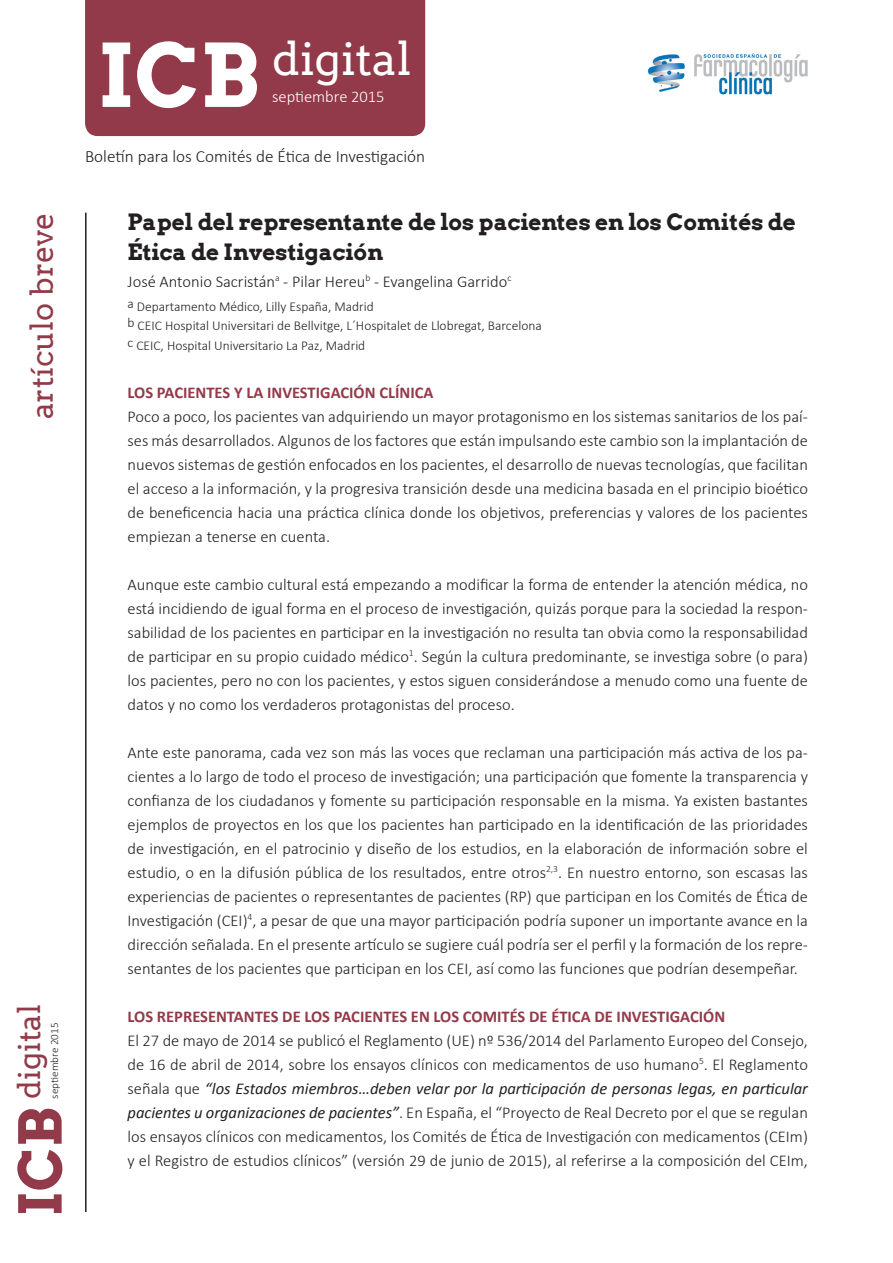
<style>
.page{position:relative;width:893px;height:1263px;background:#fff}
.page>*{position:absolute;margin:0;border:0;box-sizing:border-box;transform-origin:0 0}
.t1{font:700 87px "Arvo";color:#fff}
.t2{font:700 58.8px "Arvo";color:#923a49}
.t3{font:45px "Arvo";color:#fff}
.t4{font:30.3px "Arvo";color:#923a49}
.t5{font:700 22.5px/30px "Arvo";color:#231f20}
.t6{font:300 17.25px "Calibri";color:#231f20}
.t7{font:300 16.5px/24px "Calibri";color:#231f20;text-align:justify}
.t8{font:700 16.5px "Calibri";color:#923a49}
.t9{font:300 16.5px "Calibri";color:#fff}
.t10{font:300 13.5px "Calibri";color:#231f20}
.t11{font:300 11.1px "Calibri";color:#231f20}
.s1{font-weight:400;font-style:italic}
</style>
<div class="page">
<hr style="left:85px;top:213px;width:2px;height:999px;background:#231f20">
<div style="left:85px;top:0;width:340px;height:136px;background:#923a49"></div>
<img style="left:647px;top:53px;width:161px;height:42px">
<p class="t4" style="left:25px;top:419px;width:208px;rotate:-90deg">artículo breve</p>
<p class="t4" style="left:12px;top:1098px;width:96px;rotate:-90deg">digital</p>
<p class="t11" style="left:48px;top:1098px;width:77px;rotate:-90deg">septiembre 2015</p>
<p class="t2" style="left:7px;top:1216px;width:110px;rotate:-90deg">ICB</p>
<p class="t1" style="left:98px;top:26px;width:163px">ICB</p>
<p class="t3" style="left:272px;top:33px;width:141px">digital</p>
<p class="t9" style="left:272px;top:86px;width:114px">septiembre 2015</p>
<p class="t6" style="left:85px;top:145px;width:342px">Boletín para los Comités de Ética de Investigación</p>
<p class="t5" style="left:128px;top:207px;width:670px">Papel del representante de los pacientes en los Comités de<br>Ética de Investigación</p>
<p class="t7" style="left:128px;top:268px;width:385px">José Antonio Sacristán<sup>a</sup> - Pilar Hereu<sup>b</sup> - Evangelina Garrido<sup>c</sup></p>
<p class="t10" style="left:128px;top:298px;width:248px">a Departamento Médico, Lilly España, Madrid</p>
<p class="t10" style="left:128px;top:317px;width:416px">b CEIC Hospital Universitari de Bellvitge, L´Hospitalet de Llobregat, Barcelona</p>
<p class="t10" style="left:128px;top:337px;width:239px">c CEIC, Hospital Universitario La Paz, Madrid</p>
<p class="t8" style="left:128px;top:382px;width:307px">LOS PACIENTES Y LA INVESTIGACIÓN CLÍNICA</p>
<p class="t7" style="left:128px;top:403px;width:682px">Poco a poco, los pacientes van adquiriendo un mayor protagonismo en los sistemas sanitarios de los paí&shy;ses más desarrollados. Algunos de los factores que están impulsando este cambio son la implantación de nuevos sistemas de gestión enfocados en los pacientes, el desarrollo de nuevas tecnologías, que facilitan el acceso a la información, y la progresiva transición desde una medicina basada en el principio bioético de beneficencia hacia una práctica clínica donde los objetivos, preferencias y valores de los pacientes empiezan a tenerse en cuenta.</p>
<p class="t7" style="left:128px;top:571px;width:682px">Aunque este cambio cultural está empezando a modificar la forma de entender la atención médica, no está incidiendo de igual forma en el proceso de investigación, quizás porque para la sociedad la respon&shy;sabilidad de los pacientes en participar en la investigación no resulta tan obvia como la responsabilidad de participar en su propio cuidado médico<sup>1</sup>. Según la cultura predominante, se investiga sobre (o para) los pacientes, pero no con los pacientes, y estos siguen considerándose a menudo como una fuente de datos y no como los verdaderos protagonistas del proceso.</p>
<p class="t7" style="left:128px;top:739px;width:682px">Ante este panorama, cada vez son más las voces que reclaman una participación más activa de los pa&shy;cientes a lo largo de todo el proceso de investigación; una participación que fomente la transparencia y confianza de los ciudadanos y fomente su participación responsable en la misma. Ya existen bastantes ejemplos de proyectos en los que los pacientes han participado en la identificación de las prioridades de investigación, en el patrocinio y diseño de los estudios, en la elaboración de información sobre el estudio, o en la difusión pública de los resultados, entre otros<sup>2,3</sup>. En nuestro entorno, son escasas las experiencias de pacientes o representantes de pacientes (RP) que participan en los Comités de Ética de Investigación (CEI)<sup>4</sup>, a pesar de que una mayor participación podría suponer un importante avance en la dirección señalada. En el presente artículo se sugiere cuál podría ser el perfil y la formación de los repre&shy;sentantes de los pacientes que participan en los CEI, así como las funciones que podrían desempeñar.</p>
<p class="t8" style="left:128px;top:1006px;width:599px">LOS REPRESENTANTES DE LOS PACIENTES EN LOS COMITÉS DE ÉTICA DE INVESTIGACIÓN</p>
<p class="t7" style="left:128px;top:1027px;width:682px">El 27 de mayo de 2014 se publicó el Reglamento (UE) nº 536/2014 del Parlamento Europeo del Consejo, de 16 de abril de 2014, sobre los ensayos clínicos con medicamentos de uso humano<sup>5</sup>. El Reglamento señala que <span class="s1">“los Estados miembros…deben velar por la participación de personas legas, en particular pacientes u organizaciones de pacientes”</span>. En España, el “Proyecto de Real Decreto por el que se regulan los ensayos clínicos con medicamentos, los Comités de Ética de Investigación con medicamentos (CEIm) y el Registro de estudios clínicos” (versión 29 de junio de 2015), al referirse a la composición del CEIm,</p>
</div>
